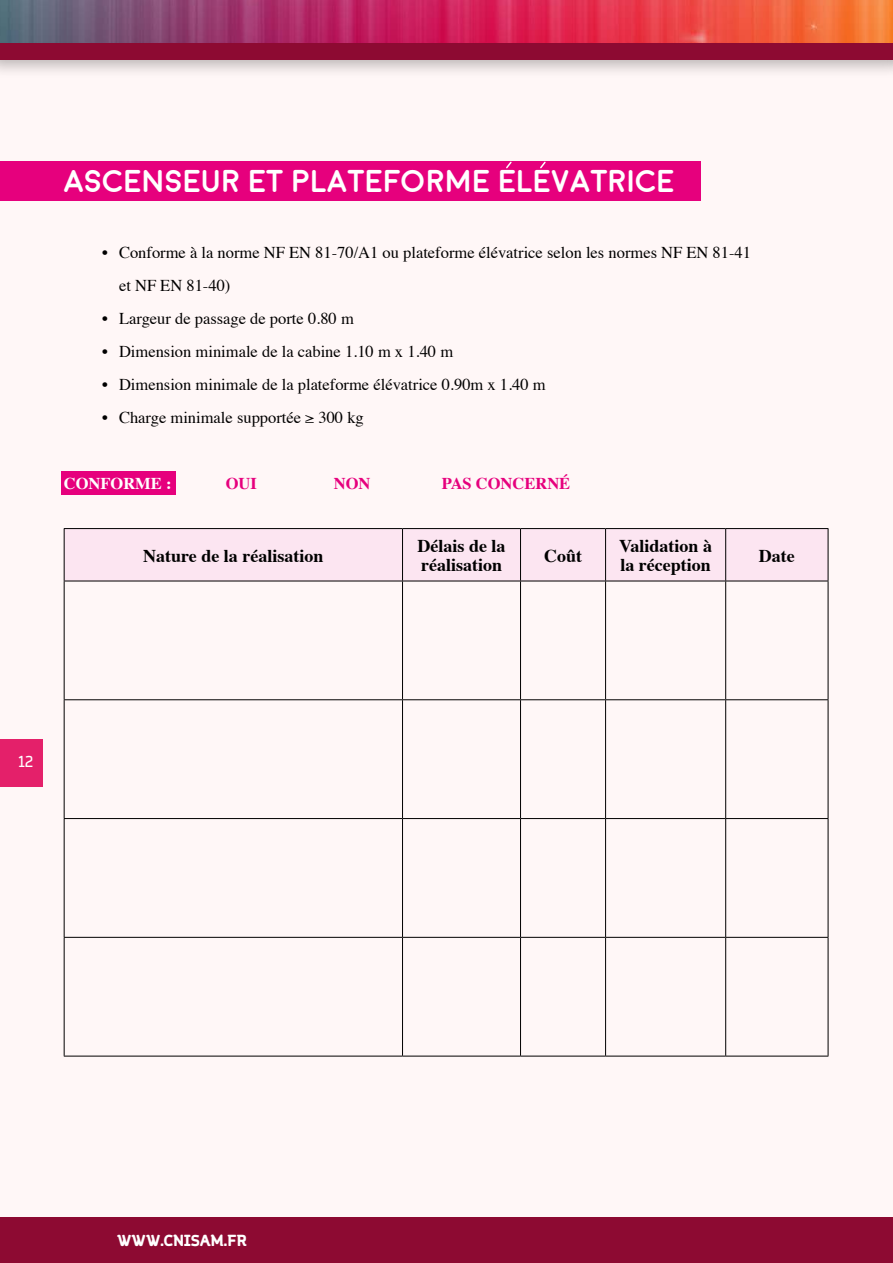
<style>
.page{position:relative;width:893px;height:1263px;background:#fff7f7}
.page>*{position:absolute;margin:0;border:0;box-sizing:border-box;transform-origin:0 0}
.t1{font:700 31.5px "Moon";color:#fff}
.t2{font:700 18px/19.4px "Times";color:#000}
.t3{font:16.5px/33px "Times";color:#000}
.t4{font:700 16.5px "Times";color:#e6007d}
.t5{font:700 16.5px "Times";color:#fff}
.t6{font:700 15px "Margot";letter-spacing:.01em;color:#fff}
.t7{font:15px "Margot";color:#fff}
</style>
<div class="page">
<div style="left:0;top:0;width:893px;height:79px;background:#000;opacity:.27"></div>
<div style="left:0;top:0;width:893px;height:59px;background:#8d0a32"></div>
<div style="left:0;top:1217px;width:893px;height:46px;background:#8d0a32"></div>
<div style="left:0;top:739px;width:43px;height:48px;background:#e4206a"></div>
<img style="left:0;top:0;width:893px;height:43px">
<div style="left:0;top:162px;width:700px;height:39px;background:#e6007d"></div>
<div style="left:61px;top:471px;width:115px;height:24px;background:#e6007d"></div>
<div style="left:65px;top:529px;width:763px;height:52px;background:#fce5f1"></div>
<hr style="left:64px;top:528px;width:338px;height:1px;background:#000">
<hr style="left:64px;top:529px;width:1px;height:52px;background:#000">
<hr style="left:402px;top:528px;width:118px;height:1px;background:#000">
<hr style="left:402px;top:529px;width:1px;height:52px;background:#000">
<hr style="left:520px;top:528px;width:86px;height:1px;background:#000">
<hr style="left:520px;top:529px;width:1px;height:52px;background:#000">
<hr style="left:606px;top:528px;width:120px;height:1px;background:#000">
<hr style="left:605px;top:529px;width:1px;height:52px;background:#000">
<hr style="left:726px;top:528px;width:102px;height:1px;background:#000">
<hr style="left:725px;top:529px;width:1px;height:52px;background:#000">
<hr style="left:828px;top:529px;width:1px;height:52px;background:#000">
<hr style="left:64px;top:581px;width:338px;height:1px;background:#000">
<hr style="left:64px;top:581px;width:1px;height:118px;background:#000">
<hr style="left:402px;top:581px;width:118px;height:1px;background:#000">
<hr style="left:402px;top:581px;width:1px;height:118px;background:#000">
<hr style="left:520px;top:581px;width:86px;height:1px;background:#000">
<hr style="left:520px;top:581px;width:1px;height:118px;background:#000">
<hr style="left:606px;top:581px;width:120px;height:1px;background:#000">
<hr style="left:605px;top:581px;width:1px;height:118px;background:#000">
<hr style="left:726px;top:581px;width:102px;height:1px;background:#000">
<hr style="left:725px;top:581px;width:1px;height:118px;background:#000">
<hr style="left:828px;top:581px;width:1px;height:118px;background:#000">
<hr style="left:64px;top:699px;width:338px;height:1px;background:#000">
<hr style="left:64px;top:700px;width:1px;height:118px;background:#000">
<hr style="left:402px;top:699px;width:118px;height:1px;background:#000">
<hr style="left:402px;top:700px;width:1px;height:118px;background:#000">
<hr style="left:520px;top:699px;width:86px;height:1px;background:#000">
<hr style="left:520px;top:700px;width:1px;height:118px;background:#000">
<hr style="left:606px;top:699px;width:120px;height:1px;background:#000">
<hr style="left:605px;top:700px;width:1px;height:118px;background:#000">
<hr style="left:726px;top:699px;width:102px;height:1px;background:#000">
<hr style="left:725px;top:700px;width:1px;height:118px;background:#000">
<hr style="left:828px;top:700px;width:1px;height:118px;background:#000">
<hr style="left:64px;top:818px;width:338px;height:1px;background:#000">
<hr style="left:64px;top:819px;width:1px;height:118px;background:#000">
<hr style="left:402px;top:818px;width:118px;height:1px;background:#000">
<hr style="left:402px;top:819px;width:1px;height:118px;background:#000">
<hr style="left:520px;top:818px;width:86px;height:1px;background:#000">
<hr style="left:520px;top:819px;width:1px;height:118px;background:#000">
<hr style="left:606px;top:818px;width:120px;height:1px;background:#000">
<hr style="left:605px;top:819px;width:1px;height:118px;background:#000">
<hr style="left:726px;top:818px;width:102px;height:1px;background:#000">
<hr style="left:725px;top:819px;width:1px;height:118px;background:#000">
<hr style="left:828px;top:819px;width:1px;height:118px;background:#000">
<hr style="left:64px;top:937px;width:338px;height:1px;background:#000">
<hr style="left:64px;top:938px;width:1px;height:118px;background:#000">
<hr style="left:402px;top:937px;width:118px;height:1px;background:#000">
<hr style="left:402px;top:938px;width:1px;height:118px;background:#000">
<hr style="left:520px;top:937px;width:86px;height:1px;background:#000">
<hr style="left:520px;top:938px;width:1px;height:118px;background:#000">
<hr style="left:606px;top:937px;width:120px;height:1px;background:#000">
<hr style="left:605px;top:938px;width:1px;height:118px;background:#000">
<hr style="left:726px;top:937px;width:102px;height:1px;background:#000">
<hr style="left:725px;top:938px;width:1px;height:118px;background:#000">
<hr style="left:828px;top:938px;width:1px;height:118px;background:#000">
<hr style="left:64px;top:1056px;width:338px;height:1px;background:#000">
<hr style="left:402px;top:1056px;width:118px;height:1px;background:#000">
<hr style="left:520px;top:1056px;width:86px;height:1px;background:#000">
<hr style="left:606px;top:1056px;width:120px;height:1px;background:#000">
<hr style="left:726px;top:1056px;width:102px;height:1px;background:#000">
<svg style="left:505px;top:161px;width:8px;height:8px"></svg>
<svg style="left:539px;top:161px;width:8px;height:8px"></svg>
<h1 class="t1" style="left:64px;top:166px;width:613px">ASCENSEUR ET PLATEFORME ELEVATRICE</h1>
<p class="t3" style="left:119px;top:235px;width:633px;text-indent:-17px">• Conforme à la norme NF EN 81-70/A1 ou plateforme élévatrice selon les normes NF EN 81-41 et NF EN 81-40)</p>
<p class="t3" style="left:102px;top:301px;width:253px">• Largeur de passage de porte 0.80 m</p>
<p class="t3" style="left:102px;top:334px;width:353px">• Dimension minimale de la cabine 1.10 m x 1.40 m</p>
<p class="t3" style="left:102px;top:367px;width:445px">• Dimension minimale de la plateforme élévatrice 0.90m x 1.40 m</p>
<p class="t3" style="left:102px;top:400px;width:263px">• Charge minimale supportée ≥ 300 kg</p>
<p class="t5" style="left:64px;top:468px;width:109px">CONFORME :</p>
<p class="t4" style="left:226px;top:468px;width:33px">OUI</p>
<p class="t4" style="left:334px;top:468px;width:38px">NON</p>
<p class="t4" style="left:442px;top:468px;width:130px">PAS CONCERNÉ</p>
<p class="t2" style="left:143px;top:544px;width:182px">Nature de la réalisation</p>
<p class="t2" style="left:417px;top:534px;width:90px">Délais de la réalisation</p>
<p class="t2" style="left:544px;top:544px;width:39px">Coût</p>
<p class="t2" style="left:619px;top:534px;width:94px">Validation à la réception</p>
<p class="t2" style="left:759px;top:544px;width:37px">Date</p>
<p class="t7" style="left:18px;top:751px;width:16px">12</p>
<p class="t6" style="left:117px;top:1229px;width:131px">WWW.CNISAM.FR</p>
</div>
